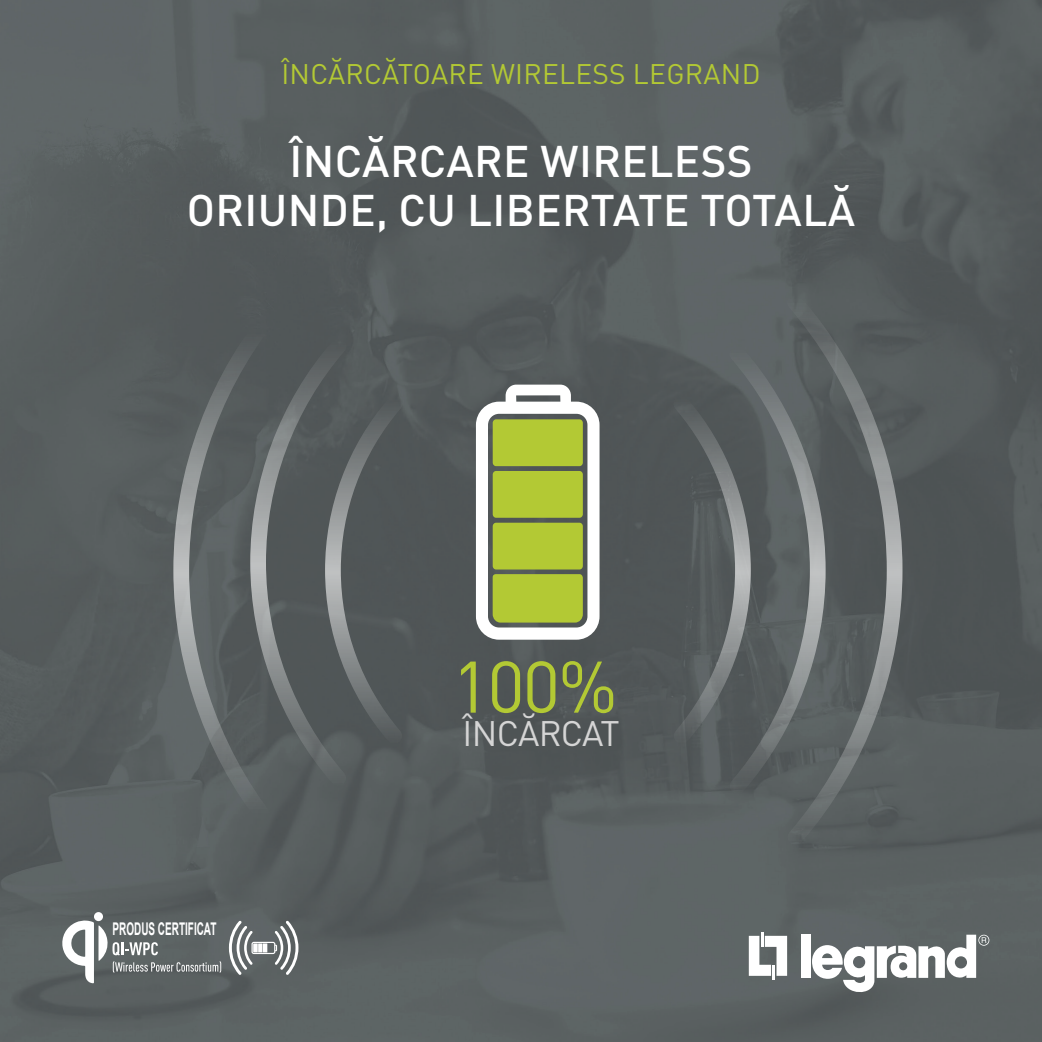
<style>
.page{position:relative;width:1042px;height:1042px;background:#fff}
.page>*{position:absolute;margin:0;border:0;box-sizing:border-box;transform-origin:0 0}
.t1{font:71.75px "DIN Pro";color:#b3c934}
.t2{font:500 43.75px "DIN Pro";letter-spacing:.01em;color:#fff}
.t3{font:35px "DIN Pro";letter-spacing:-.025em;color:#d5d5d5}
.t4{font:28px "DIN Pro";letter-spacing:.01em;color:#b3c934}
.t5{font:700 17.5px "Arial";color:#fff;scale:.57 1}
</style>
<div class="page">
<img style="left:0;top:0;width:1042px;height:1042px">
<svg style="left:749px;top:932px;width:38px;height:44px"></svg>
<hr style="left:772px;top:965px;width:3px;height:14px;background:#fff">
<div style="left:801px;top:934px;width:9px;height:44px;background:#fff"></div>
<svg style="left:812px;top:934px;width:177px;height:60px"></svg>
<svg style="left:348px;top:394px;width:69px;height:351px;background:#545a5b"></svg>
<svg style="left:659px;top:394px;width:56px;height:351px;background:#54595b"></svg>
<svg style="left:291px;top:336px;width:57px;height:452px;background:#5c6263"></svg>
<svg style="left:715px;top:344px;width:70px;height:451px;background:#5f6566"></svg>
<svg style="left:172px;top:292px;width:119px;height:555px;background:#626768"></svg>
<svg style="left:785px;top:292px;width:119px;height:555px;background:#626869"></svg>
<svg style="left:476px;top:385px;width:123px;height:255px"></svg>
<div style="left:493px;top:523px;width:90px;height:46px;background:#b3c934;border-radius:3px"></div>
<div style="left:493px;top:471px;width:90px;height:47px;background:#b3c934;border-radius:3px"></div>
<div style="left:493px;top:419px;width:90px;height:47px;background:#b3c934;border-radius:3px"></div>
<svg style="left:229px;top:920px;width:69px;height:55px"></svg>
<div style="left:94px;top:912px;width:9px;height:9px;background:#fff;border-radius:50%"></div>
<svg style="left:61px;top:920px;width:160px;height:63px;background:#7b8081"></svg>
<p class="t4" style="left:281px;top:52px;width:480px">ÎNCĂRCĂTOARE WIRELESS LEGRAND</p>
<p class="t2" style="left:289px;top:126px;width:465px">ÎNCĂRCARE WIRELESS</p>
<p class="t2" style="left:187px;top:175px;width:670px">ORIUNDE, CU LIBERTATE TOTALĂ</p>
<p class="t5" style="left:112px;top:917px;width:184px">PRODUS CERTIFICAT</p>
<p class="t1" style="left:452px;top:630px;width:167px">100%</p>
<p class="t3" style="left:463px;top:706px;width:159px">ÎNCĂRCAT</p>
</div>
